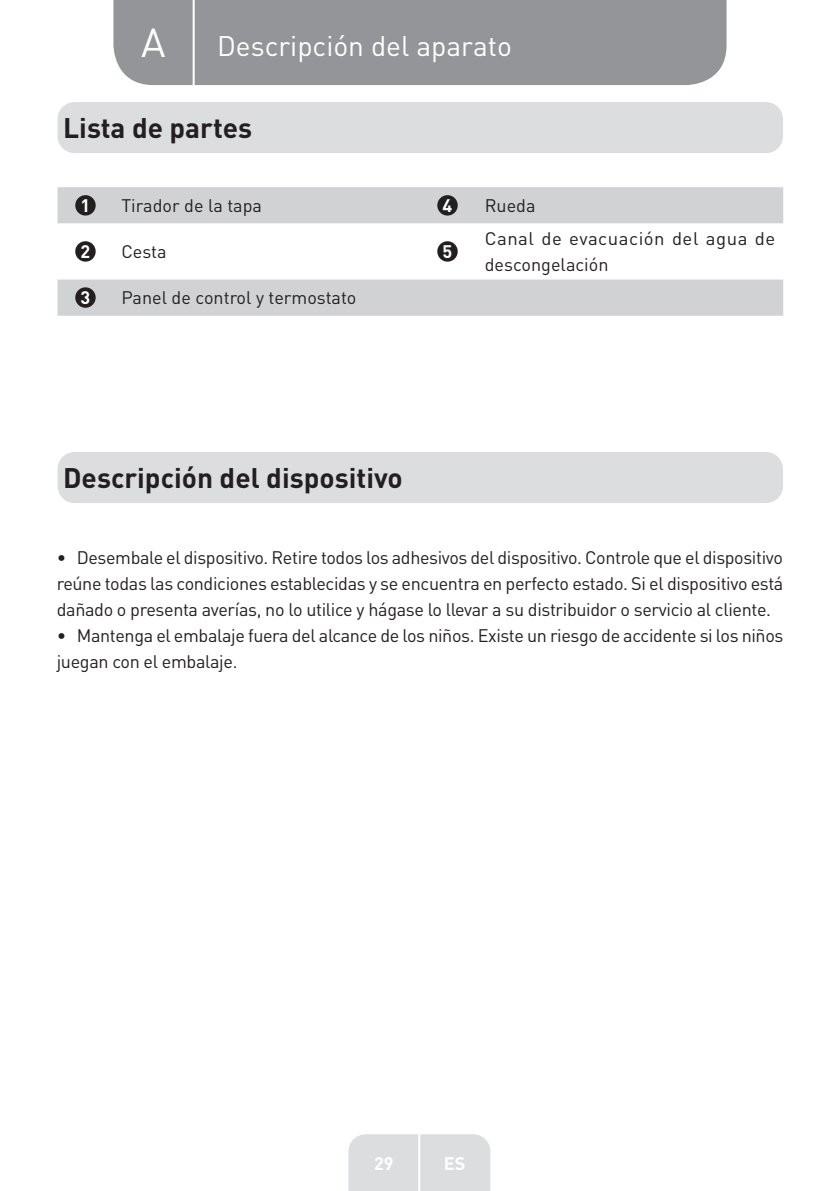
<style>
.page{position:relative;width:840px;height:1191px;background:#fff}
.page>*{position:absolute;margin:0;border:0;box-sizing:border-box;transform-origin:0 0}
.t1{font:40px "DIN Pro";color:#fff}
.Headline-01{font:700 28px "DIN Pro";color:#231f20}
.t2{font:28px "DIN Pro";color:#fff}
.Large_Text__3_2_mm{font:18px/26px "DIN Pro";letter-spacing:-.02em;color:#231f20;text-align:justify}
.Large_Text__3_2_mm-2{font:18px "DIN Pro";color:#231f20}
.Large_Text__3_2_mm-3{font:18px/26px "DIN Pro";letter-spacing:.025em;color:#231f20}
.t3{font:700 18px "DIN Pro";color:#fff}
</style>
<div class="page">
<div style="left:113px;top:0;width:613px;height:85px;background:#939598"></div>
<div style="left:348px;top:1134px;width:142px;height:57px;background:#dcdddf"></div>
<hr style="left:418px;top:1111px;width:2px;height:80px;background:#fff">
<hr style="left:192px;top:0;width:2px;height:88px;background:#fff">
<div style="left:57px;top:102px;width:725px;height:51px;background:#dcdddf;border-radius:17px"></div>
<div style="left:57px;top:452px;width:725px;height:51px;background:#dcdddf;border-radius:17px"></div>
<div style="left:57px;top:187px;width:725px;height:129px;background:#d1d2d4"></div>
<svg style="left:57px;top:223px;width:725px;height:56px"></svg>
<div style="left:75px;top:195px;width:21px;height:20px;background:#231f20;border-radius:50%"></div>
<div style="left:437px;top:195px;width:20px;height:20px;background:#231f20;border-radius:50%"></div>
<div style="left:75px;top:241px;width:21px;height:21px;background:#231f20;border-radius:50%"></div>
<div style="left:437px;top:241px;width:20px;height:21px;background:#231f20;border-radius:50%"></div>
<div style="left:75px;top:287px;width:21px;height:21px;background:#231f20;border-radius:50%"></div>
<h1 class="t1" style="left:141px;top:15px;width:26px">A</h1>
<h2 class="t2" style="left:217px;top:27px;width:296px">Descripción del aparato</h2>
<p class="Headline-01" style="left:63px;top:108px;width:190px">Lista de partes</p>
<p class="t3" style="left:80px;top:193px;width:11px">1</p>
<p class="Large_Text__3_2_mm-2" style="left:121px;top:193px;width:142px">Tirador de la tapa</p>
<p class="t3" style="left:442px;top:193px;width:11px">4</p>
<p class="Large_Text__3_2_mm" style="left:484px;top:192px;width:52px">Rueda</p>
<p class="t3" style="left:80px;top:239px;width:11px">2</p>
<p class="Large_Text__3_2_mm" style="left:121px;top:238px;width:47px">Cesta</p>
<p class="t3" style="left:442px;top:239px;width:11px">5</p>
<p class="Large_Text__3_2_mm-3" style="left:484px;top:225px;width:292px">Canal de evacuación del agua de descongelación</p>
<p class="t3" style="left:80px;top:285px;width:11px">3</p>
<p class="Large_Text__3_2_mm-2" style="left:121px;top:286px;width:236px">Panel de control y termostato</p>
<p class="Headline-01" style="left:63px;top:458px;width:341px">Descripción del dispositivo</p>
<p class="Large_Text__3_2_mm" style="left:57px;top:543px;width:727px">• Desembale el dispositivo. Retire todos los adhesivos del dispositivo. Controle que el dispositivo reúne todas las condiciones establecidas y se encuentra en perfecto estado. Si el dispositivo está dañado o presenta averías, no lo utilice y hágase lo llevar a su distribuidor o servicio al cliente.</p>
<p class="Large_Text__3_2_mm" style="left:57px;top:621px;width:727px">• Mantenga el embalaje fuera del alcance de los niños. Existe un riesgo de accidente si los niños juegan con el embalaje.</p>
<p class="t3" style="left:374px;top:1150px;width:21px">29</p>
<p class="t3" style="left:443px;top:1150px;width:23px">ES</p>
</div>
